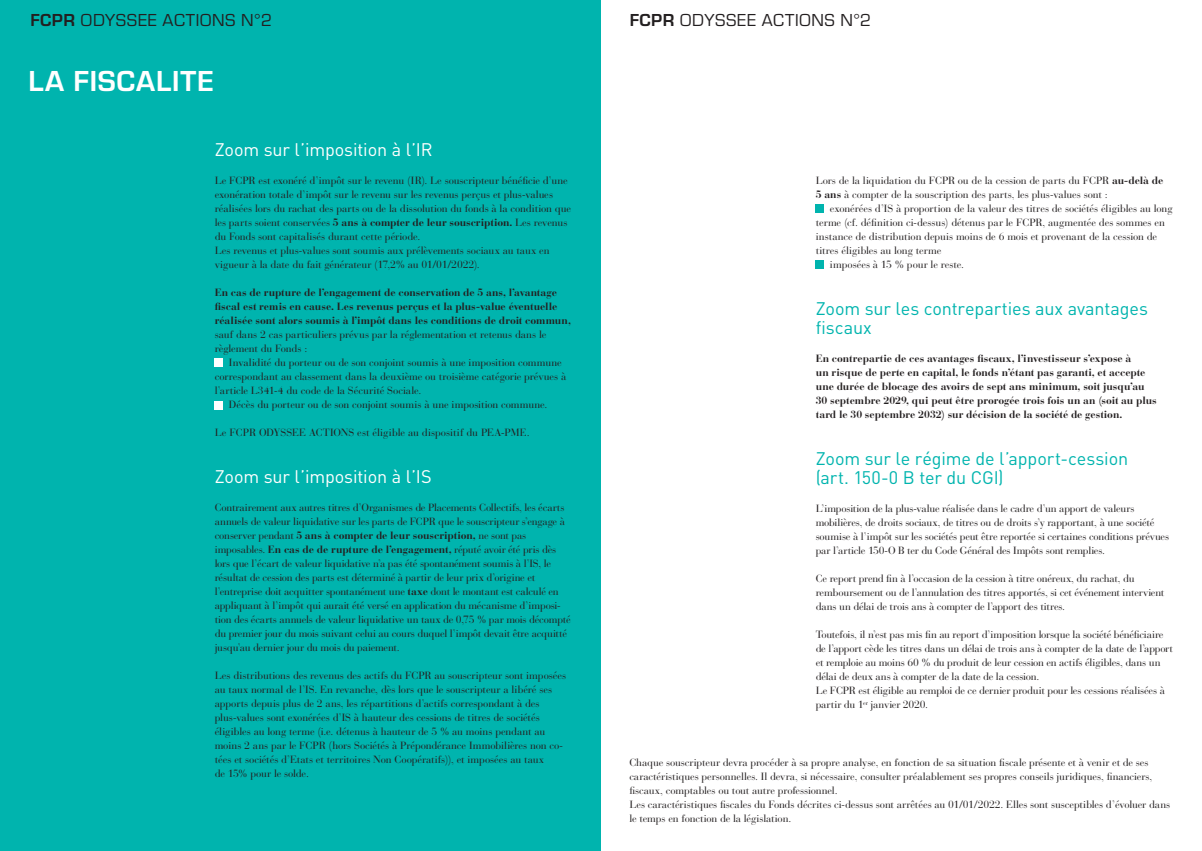
<style>
.page{position:relative;width:1202px;height:851px;background:#fff}
.page>*{position:absolute;margin:0;border:0;box-sizing:border-box;transform-origin:0 0}
.t1{font:700 30px "Eurostile";letter-spacing:.03em;color:#fff}
.t2{font:18px/19px "DINOT";letter-spacing:-.005em;color:#00b4ae}
.t3{font:18px "DINOT";letter-spacing:-.005em;color:#fff}
.t4{font:18px "Eurostile";letter-spacing:.025em;color:#231f20}
.t5{font:10.5px/14px "Bauer Bodoni Std";letter-spacing:-.01em;color:#231f20}
.t6{font:700 10.5px/14px "Bauer Bodoni Std";letter-spacing:-.005em;color:#231f20}
.s1{font-weight:700}
.s2{font-weight:400}
</style>
<div class="page">
<div style="left:0;top:0;width:601px;height:850px;background:#00b4ae"></div>
<div style="left:215px;top:358px;width:8px;height:9px;background:#fff"></div>
<div style="left:816px;top:204px;width:8px;height:9px;background:#00b4ae"></div>
<div style="left:816px;top:260px;width:8px;height:9px;background:#00b4ae"></div>
<div style="left:215px;top:401px;width:8px;height:8px;background:#fff"></div>
<p class="t4" style="left:30px;top:8px;width:243px"><span class="s1">FCPR</span> ODYSSEE ACTIONS N°2</p>
<p class="t1" style="left:28px;top:59px;width:187px">LA FISCALITE</p>
<p class="t3" style="left:215px;top:137px;width:219px">Zoom sur l’imposition à l’IR</p>
<p class="t5" style="left:215px;top:173px;width:358px">Le FCPR est exonéré d’impôt sur le revenu (IR). Le souscripteur bénéficie d’une exonération totale d’impôt sur le revenu sur les revenus perçus et plus-values réalisées lors du rachat des parts ou de la dissolution du fonds à la condition que les parts soient conservées <span class="s1">5 ans à compter de leur souscription.</span> Les revenus du Fonds sont capitalisés durant cette période.</p>
<p class="t5" style="left:215px;top:243px;width:336px">Les revenus et plus-values sont soumis aux prélèvements sociaux au taux en vigueur à la date du fait générateur (17,2% au 01/01/2022).</p>
<p class="t6" style="left:215px;top:285px;width:358px">En cas de rupture de l’engagement de conservation de 5 ans, l’avantage fiscal est remis en cause. Les revenus perçus et la plus-value éventuelle réalisée sont alors soumis à l’impôt dans les conditions de droit commun, <span class="s2">sauf dans 2 cas particuliers prévus par la réglementation et retenus dans le règlement du Fonds :</span></p>
<p class="t5" style="left:215px;top:355px;width:353px;text-indent:14px">Invalidité du porteur ou de son conjoint soumis à une imposition commune correspondant au classement dans la deuxième ou troisième catégorie prévues à l’article L341-4 du code de la Sécurité Sociale.</p>
<p class="t5" style="left:229px;top:397px;width:320px">Décès du porteur ou de son conjoint soumis à une imposition commune.</p>
<p class="t5" style="left:215px;top:425px;width:317px">Le FCPR ODYSSEE ACTIONS est éligible au dispositif du PEA-PME.</p>
<p class="t3" style="left:215px;top:464px;width:218px">Zoom sur l’imposition à l’IS</p>
<p class="t5" style="left:215px;top:500px;width:352px;text-align:justify">Contrairement aux autres titres d’Organismes de Placements Collectifs, les écarts annuels de valeur liquidative sur les parts de FCPR que le souscripteur s’engage à conserver pendant <span class="s1">5 ans à compter de leur souscription,</span> ne sont pas</p>
<p class="t5" style="left:215px;top:542px;width:343px">imposables. <span class="s1">En cas de de rupture de l’engagement,</span> réputé avoir été pris dès lors que l’écart de valeur liquidative n’a pas été spontanément soumis à l’IS, le résultat de cession des parts est déterminé à partir de leur prix d’origine et</p>
<p class="t5" style="left:215px;top:584px;width:357px">l’entreprise doit acquitter spontanément une <span class="s1">taxe</span> dont le montant est calculé en appliquant à l’impôt qui aurait été versé en application du mécanisme d’imposi&shy;tion des écarts annuels de valeur liquidative un taux de 0,75 % par mois décompté du premier jour du mois suivant celui au cours duquel l’impôt devait être acquitté jusqu’au dernier jour du mois du paiement.</p>
<p class="t5" style="left:215px;top:668px;width:353px">Les distributions des revenus des actifs du FCPR au souscripteur sont imposées au taux normal de l’IS. En revanche, dès lors que le souscripteur a libéré ses</p>
<p class="t5" style="left:215px;top:696px;width:327px">apports depuis plus de 2 ans, les répartitions d’actifs correspondant à des plus-values sont exonérées d’IS à hauteur des cessions de titres de sociétés</p>
<p class="t5" style="left:215px;top:724px;width:350px">éligibles au long terme (i.e. détenus à hauteur de 5 % au moins pendant au moins 2 ans par le FCPR (hors Sociétés à Prépondérance Immobilières non co&shy;tées et sociétés d’Etats et territoires Non Coopératifs)), et imposées au taux</p>
<p class="t5" style="left:215px;top:766px;width:96px">de 15% pour le solde.</p>
<p class="t4" style="left:630px;top:8px;width:243px"><span class="s1">FCPR</span> ODYSSEE ACTIONS N°2</p>
<p class="t5" style="left:816px;top:173px;width:349px">Lors de la liquidation du FCPR ou de la cession de parts du FCPR <span class="s1">au-delà de</span></p>
<p class="t5" style="left:816px;top:187px;width:293px"><span class="s1">5 ans</span> à compter de la souscription des parts, les plus-values sont :</p>
<p class="t5" style="left:816px;top:201px;width:358px;text-indent:14px">exonérées d’IS à proportion de la valeur des titres de sociétés éligibles au long terme (cf. définition ci-dessus) détenus par le FCPR, augmentée des sommes en instance de distribution depuis moins de 6 mois et provenant de la cession de titres éligibles au long terme</p>
<p class="t5" style="left:830px;top:257px;width:136px">imposées à 15 % pour le reste.</p>
<p class="t2" style="left:816px;top:298px;width:334px">Zoom sur les contreparties aux avantages fiscaux</p>
<p class="t6" style="left:816px;top:351px;width:317px">En contrepartie de ces avantages fiscaux, l’investisseur s’expose à</p>
<p class="t6" style="left:816px;top:365px;width:331px">un risque de perte en capital, le fonds n’étant pas garanti, et accepte</p>
<p class="t6" style="left:816px;top:379px;width:330px">une durée de blocage des avoirs de sept ans minimum, soit jusqu’au</p>
<p class="t6" style="left:816px;top:393px;width:343px">30 septembre 2029, qui peut être prorogée trois fois un an (soit au plus tard le 30 septembre 2032) sur décision de la société de gestion.</p>
<p class="t2" style="left:816px;top:448px;width:314px">Zoom sur le régime de l’apport-cession</p>
<p class="t2" style="left:816px;top:467px;width:189px">(art. 150-0 B ter du CGI)</p>
<p class="t5" style="left:816px;top:501px;width:320px">L’imposition de la plus-value réalisée dans le cadre d’un apport de valeurs</p>
<p class="t5" style="left:816px;top:515px;width:355px">mobilières, de droits sociaux, de titres ou de droits s’y rapportant, à une société soumise à l’impôt sur les sociétés peut être reportée si certaines conditions prévues par l’article 150-O B ter du Code Général des Impôts sont remplies.</p>
<p class="t5" style="left:816px;top:571px;width:320px">Ce report prend fin à l’occasion de la cession à titre onéreux, du rachat, du</p>
<p class="t5" style="left:816px;top:585px;width:350px">remboursement ou de l’annulation des titres apportés, si cet événement intervient dans un délai de trois ans à compter de l’apport des titres.</p>
<p class="t5" style="left:816px;top:627px;width:359px">Toutefois, il n’est pas mis fin au report d’imposition lorsque la société bénéficiaire de l’apport cède les titres dans un délai de trois ans à compter de la date de l’apport et remploie au moins 60 % du produit de leur cession en actifs éligibles, dans un délai de deux ans à compter de la date de la cession.</p>
<p class="t5" style="left:816px;top:683px;width:351px">Le FCPR est éligible au remploi de ce dernier produit pour les cessions réalisées à partir du 1<sup>er</sup> janvier 2020.</p>
<p class="t5" style="left:629px;top:755px;width:521px">Chaque souscripteur devra procéder à sa propre analyse, en fonction de sa situation fiscale présente et à venir et de ses</p>
<p class="t5" style="left:629px;top:769px;width:524px">caractéristiques personnelles. Il devra, si nécessaire, consulter préalablement ses propres conseils juridiques, financiers,</p>
<p class="t5" style="left:629px;top:783px;width:210px">fiscaux, comptables ou tout autre professionnel.</p>
<p class="t5" style="left:629px;top:797px;width:542px">Les caractéristiques fiscales du Fonds décrites ci-dessus sont arrêtées au 01/01/2022. Elles sont susceptibles d’évoluer dans</p>
<p class="t5" style="left:629px;top:811px;width:163px">le temps en fonction de la législation.</p>
</div>
